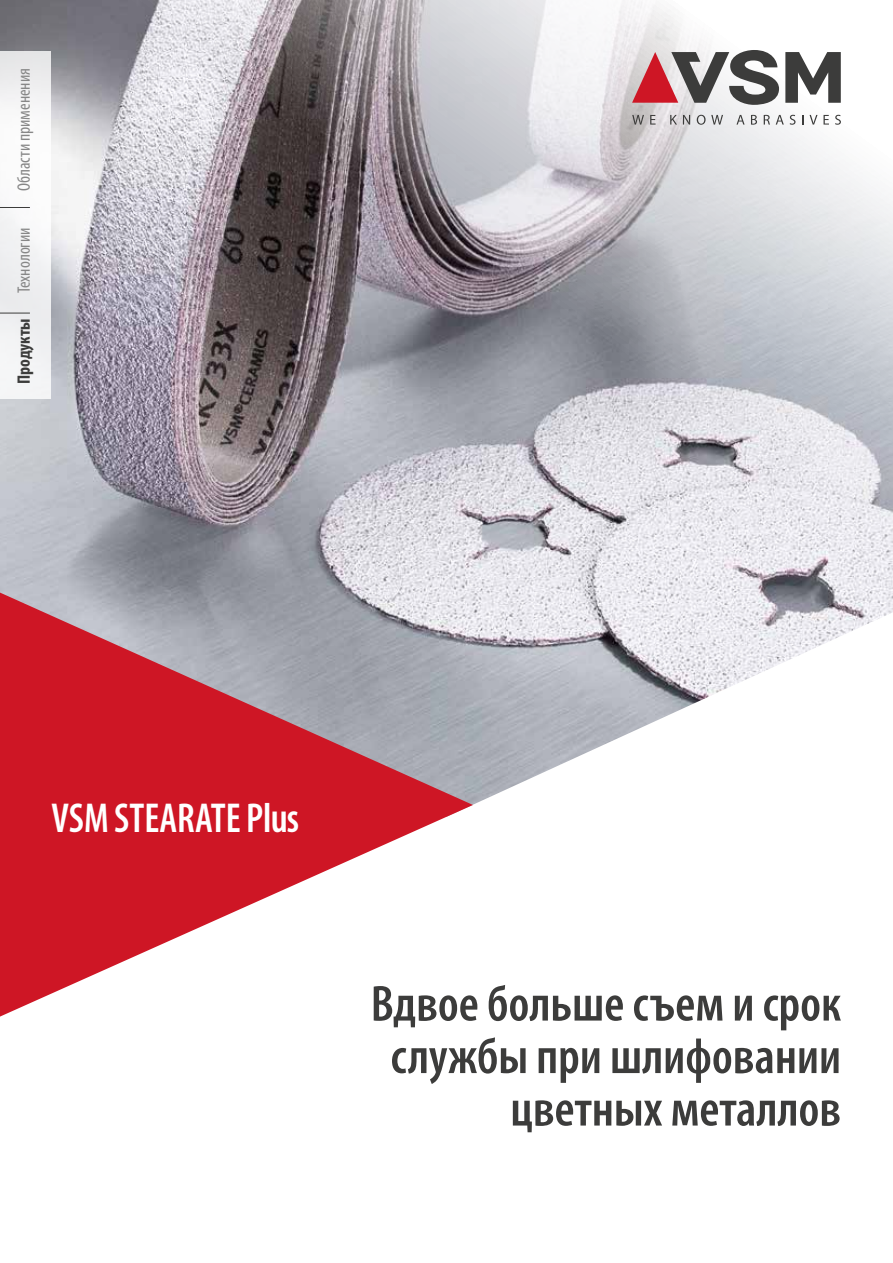
<style>
.page{position:relative;width:893px;height:1263px;background:#fff}
.page>*{position:absolute;margin:0;border:0;box-sizing:border-box;transform-origin:0 0}
.t1{font:600 condensed 51px/52.5px "Myriad Pro";color:#3c3c3b;text-align:right}
.t2{font:600 condensed 42px "Myriad Pro";color:#fff;scale:.95 1}
.t3{font:condensed 18px "Myriad Pro";color:#878787}
.t4{font:700 condensed 18px "Myriad Pro";color:#3c3c3b}
</style>
<div class="page">
<img style="left:0;top:0;width:893px;height:805px">
<svg style="left:0;top:593px;width:473px;height:423px"></svg>
<svg style="left:632px;top:50px;width:147px;height:55px"></svg>
<svg style="left:785px;top:52px;width:56px;height:51px"></svg>
<svg style="left:632px;top:115px;width:12px;height:10px"></svg>
<svg style="left:650px;top:115px;width:6px;height:10px"></svg>
<svg style="left:670px;top:115px;width:7px;height:10px"></svg>
<svg style="left:683px;top:115px;width:7px;height:10px"></svg>
<svg style="left:697px;top:115px;width:26px;height:10px"></svg>
<svg style="left:736px;top:115px;width:9px;height:10px"></svg>
<svg style="left:751px;top:115px;width:6px;height:10px"></svg>
<svg style="left:764px;top:115px;width:6px;height:10px"></svg>
<svg style="left:776px;top:115px;width:8px;height:10px"></svg>
<svg style="left:790px;top:115px;width:5px;height:10px"></svg>
<svg style="left:809px;top:115px;width:8px;height:10px"></svg>
<svg style="left:823px;top:115px;width:6px;height:10px"></svg>
<svg style="left:835px;top:115px;width:6px;height:10px"></svg>
<div style="left:0;top:51px;width:51px;height:348px;background:#f3f4f5"></div>
<hr style="left:0;top:207px;width:30px;height:1px;background:#3c3c3b">
<hr style="left:0;top:313px;width:30px;height:1px;background:#3c3c3b">
<p class="t3" style="left:13px;top:191px;width:125px;rotate:-90deg">Области применения</p>
<p class="t3" style="left:13px;top:293px;width:67px;rotate:-90deg">Технологии</p>
<p class="t4" style="left:13px;top:384px;width:67px;rotate:-90deg">Продукты</p>
<p class="t2" style="left:51px;top:792px;width:262px">VSM STEARATE Plus</p>
<p class="t1" style="left:371px;top:976px;width:472px">Вдвое больше съем и срок службы при шлифовании цветных металлов</p>
</div>
